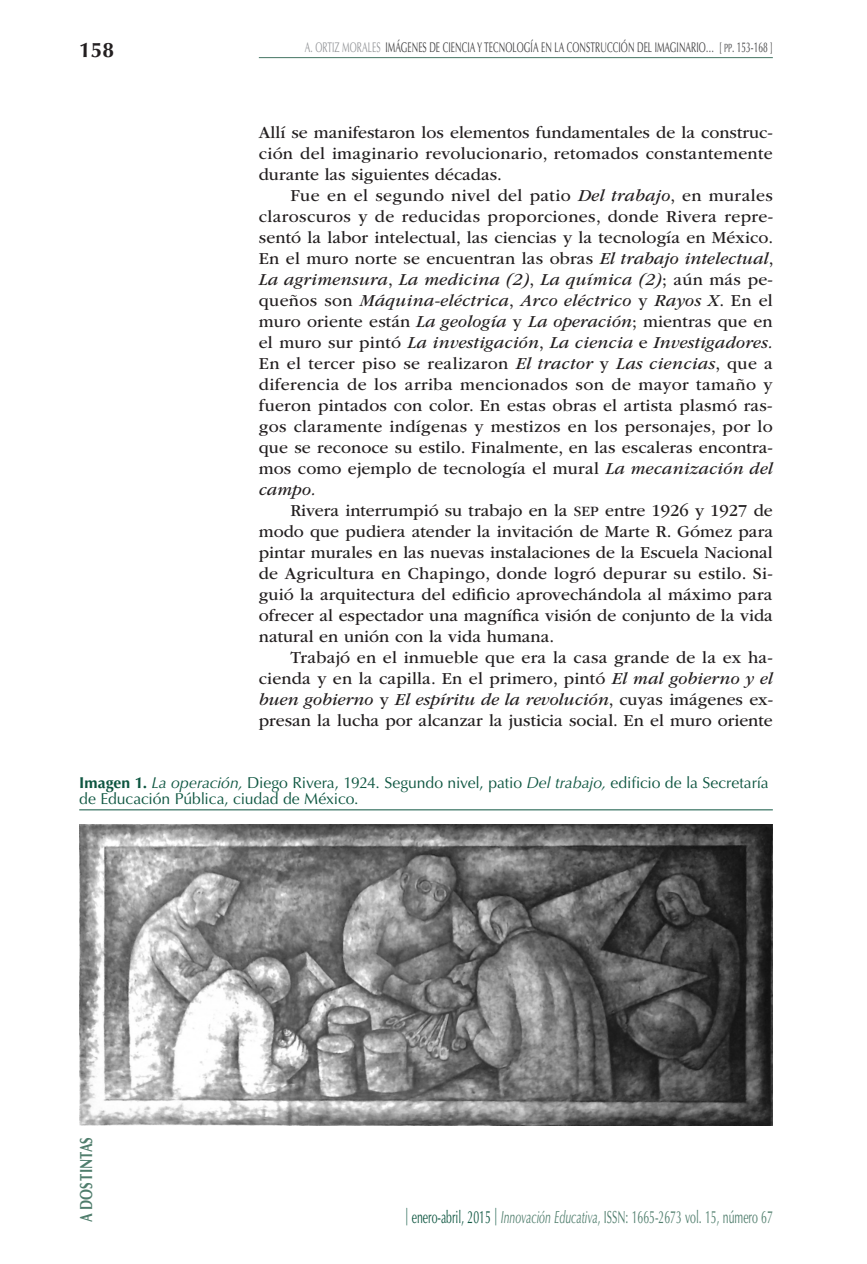
<style>
.page{position:relative;width:867px;height:1264px;background:#fff}
.page>*{position:absolute;margin:0;border:0;box-sizing:border-box;transform-origin:0 0}
.t1{font:700 21px "Optima LT Std";color:#231f20}
.t2{font:17.5px/21px "ITC Garamond Std";color:#231f20;text-align:justify}
.t3{font:17.5px "Optima LT Std";color:#4f7d6c;scale:.6 1}
.t4{font:700 17.5px "Optima LT Std";letter-spacing:-.005em;color:#4f7d6c;scale:.75 1}
.t5{font:15.75px/15.8px "Optima LT Std";letter-spacing:-.005em;color:#0d5540}
.t6{font:14px "Optima LT Std";letter-spacing:.01em;color:#3e3e3f;scale:.6 1}
.s1{color:#939598}
.s2{font-family:"Optima LT Std SC850";font-size:11.9px}
.s3{font-style:italic}
.s4{font-family:"ITC Garamond Std Bk SC850";font-size:14.88px}
.s5{font-weight:700}
.s6{color:#0d5540}
</style>
<div class="page">
<hr style="left:259px;top:57px;width:513px;height:1px;background:#447563">
<img style="left:79px;top:824px;width:693px;height:301px">
<hr style="left:79px;top:809px;width:693px;height:1px;background:#0d5540">
<p class="t1" style="left:79px;top:37px;width:37px">158</p>
<p class="t6" style="left:305px;top:39px;width:781px"><span class="s1">A. ORTIZ MORALES</span> IMÁGENES DE CIENCIA Y TECNOLOGÍA EN LA CONSTRUCCIÓN DEL IMAGINARIO… [ <span class="s2">pp</span>. 153-168 ]</p>
<p class="t2" style="left:259px;top:122px;width:515px">Allí se manifestaron los elementos fundamentales de la construc&shy;ción del imaginario revolucionario, retomados constantemente durante las siguientes décadas.</p>
<p class="t2" style="left:259px;top:185px;width:516px;text-indent:32px">Fue en el segundo nivel del patio <span class="s3">Del trabajo</span>, en murales claroscuros y de reducidas proporciones, donde Rivera repre&shy;sentó la labor intelectual, las ciencias y la tecnología en México.<br>En el muro norte se encuentran las obras <span class="s3">El trabajo intelectual</span>, <span class="s3">La agrimensura</span>, <span class="s3">La medicina (2)</span>, <span class="s3">La química (2)</span>; aún más pe&shy;queños son <span class="s3">Máquina-eléctrica</span>, <span class="s3">Arco eléctrico</span> y <span class="s3">Rayos X</span>. En el muro oriente están <span class="s3">La geología</span> y <span class="s3">La operación</span>; mientras que en el muro sur pintó <span class="s3">La investigación</span>, <span class="s3">La ciencia</span> e <span class="s3">Investigadores.<br></span>En el tercer piso se realizaron <span class="s3">El tractor</span> y <span class="s3">Las ciencias</span>, que a diferencia de los arriba mencionados son de mayor tamaño y fueron pintados con color. En estas obras el artista plasmó ras&shy;gos claramente indígenas y mestizos en los personajes, por lo que se reconoce su estilo. Finalmente, en las escaleras encontra&shy;mos como ejemplo de tecnología el mural <span class="s3">La mecanización del campo.</span></p>
<p class="t2" style="left:259px;top:500px;width:516px;text-indent:31px">Rivera interrumpió su trabajo en la <span class="s4">sep</span> entre 1926 y 1927 de modo que pudiera atender la invitación de Marte R. Gómez para pintar murales en las nuevas instalaciones de la Escuela Nacional de Agricultura en Chapingo, donde logró depurar su estilo. Si&shy;guió la arquitectura del edificio aprovechándola al máximo para ofrecer al espectador una magnífica visión de conjunto de la vida natural en unión con la vida humana.</p>
<p class="t2" style="left:259px;top:647px;width:515px;text-indent:31px">Trabajó en el inmueble que era la casa grande de la ex ha&shy;cienda y en la capilla. En el primero, pintó <span class="s3">El mal gobierno y el buen gobierno</span> y <span class="s3">El espíritu de la revolución</span>, cuyas imágenes ex&shy;presan la lucha por alcanzar la justicia social. En el muro oriente</p>
<p class="t5" style="left:79px;top:775px;width:691px"><span class="s5">Imagen 1.</span> <span class="s3">La operación,</span> Diego Rivera, 1924. Segundo nivel, patio <span class="s3">Del trabajo,</span> edificio de la Secretaría de Educación Pública, ciudad de México.</p>
<p class="t4" style="left:76px;top:1222px;width:115px;rotate:-90deg">A DOS TINTAS</p>
<p class="t3" style="left:405px;top:1206px;width:614px"><span class="s6">| enero-abril, 2015 |</span> <span class="s3">Innovación Educativa</span>, ISSN: 1665-2673 vol. 15, número 67</p>
</div>
